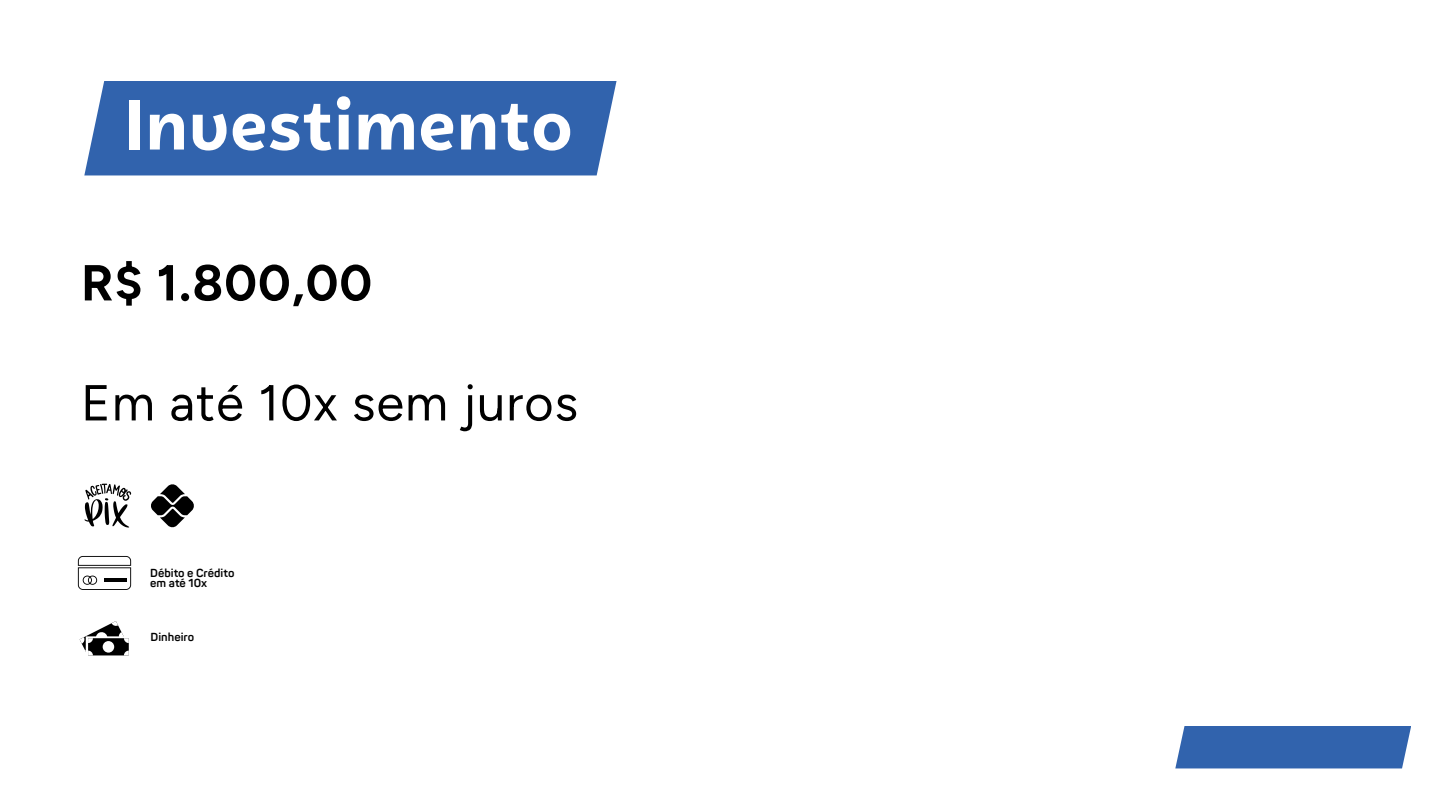
<style>
.page{position:relative;width:1440px;height:810px;background:#fff}
.page>*{position:absolute;margin:0;border:0;box-sizing:border-box;transform-origin:0 0}
.t1{font:700 71px "Campuni";color:#fff}
.t2{font:50.5px "Figtree";letter-spacing:.02em;color:#000}
.t3{font:700 50.5px "Figtree";color:#000}
.t4{font:700 11.5px "Panton";color:#000}
</style>
<div class="page">
<div style="left:1175px;top:726px;width:236px;height:42px;background:#3163ad"></div>
<div style="left:84px;top:81px;width:533px;height:94px;background:#3163ad"></div>
<svg style="left:151px;top:484px;width:43px;height:44px"></svg>
<svg style="left:84px;top:484px;width:47px;height:44px"></svg>
<svg style="left:78px;top:556px;width:53px;height:34px"></svg>
<hr style="left:105px;top:578px;width:22px;height:4px;background:#000">
<svg style="left:79px;top:621px;width:50px;height:35px"></svg>
<h1 class="t1" style="left:123px;top:76px;width:451px">Investimento</h1>
<p class="t3" style="left:81px;top:252px;width:293px">R$ 1.800,00</p>
<h2 class="t2" style="left:81px;top:372px;width:499px">Em até 10x sem juros</h2>
<h3 class="t4" style="left:150px;top:566px;width:86px">Débito e Crédito</h3>
<p class="t4" style="left:150px;top:576px;width:58px">em até 10x</p>
<p class="t4" style="left:151px;top:631px;width:45px">Dinheiro</p>
</div>
